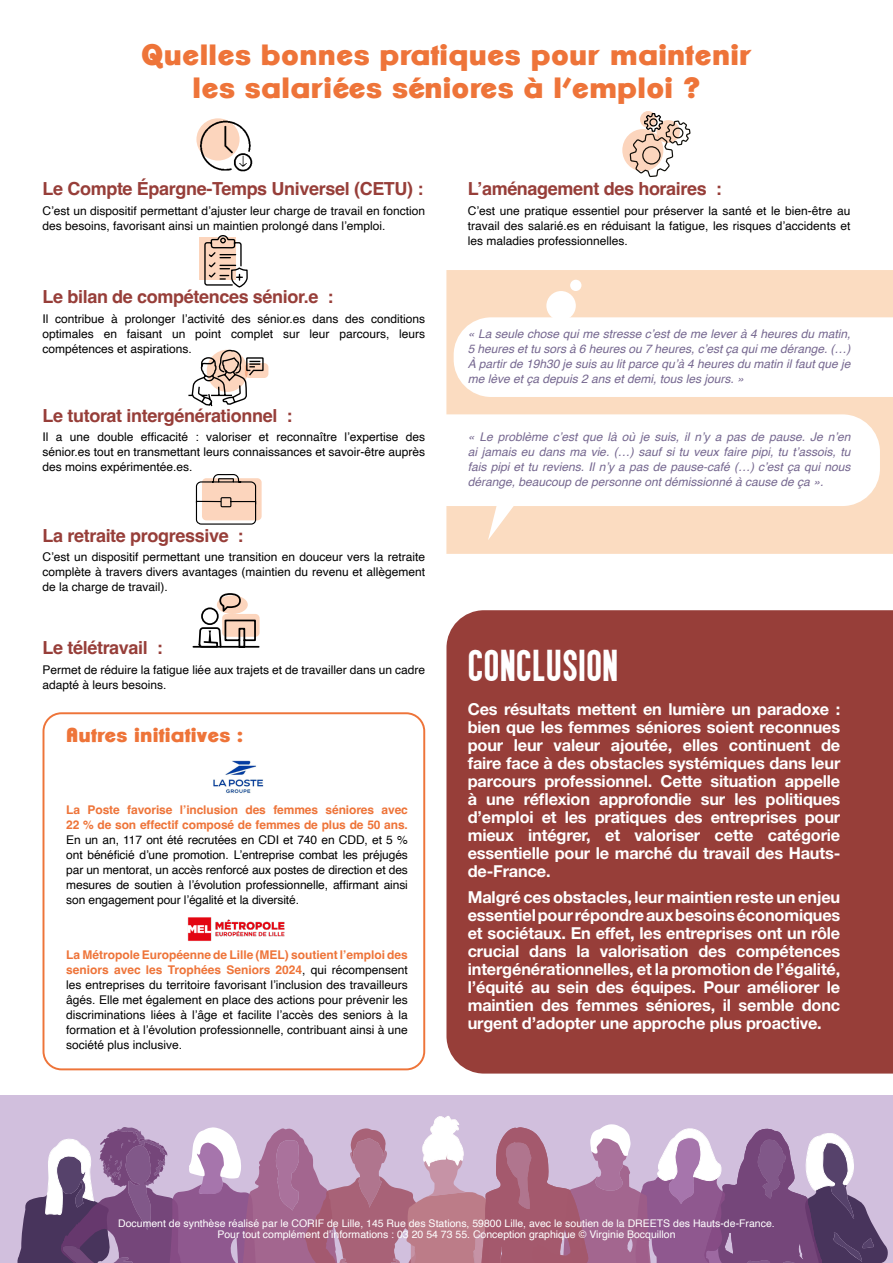
<style>
.page{position:relative;width:893px;height:1263px;background:#fff}
.page>*{position:absolute;margin:0;border:0;box-sizing:border-box;transform-origin:0 0}
.t1{font:31.2px "Andreas";letter-spacing:.02em;color:#fff}
.t2{font:800 28.5px/33px "Clemente P Daq";letter-spacing:.01em;color:#ee7439;text-align:center}
.t3{font:800 19.5px "Clemente P Daq";letter-spacing:.01em;color:#ee7439}
.t4{font:700 18px "Helvetica";letter-spacing:-.02em;color:#973e39}
.t5{font:700 16.5px/18px "Helvetica Neue LT Std";letter-spacing:-.01em;color:#fff;text-align:justify}
.t6{font:12px/15px "Helvetica";color:#000;text-align:justify}
.t7{font:italic 12px/15px "Helvetica";color:#766890;text-align:justify}
.t8{font:700 12px/15px "Helvetica";letter-spacing:-.01em;color:#ee7439}
.t9{font:10.5px/10.5px "Helvetica";color:#fff;text-align:center}
.s1{font-weight:700;color:#ee7439}
</style>
<div class="page">
<div style="left:43px;top:712px;width:382px;height:358px;border:2px solid #ee7439;border-radius:18px"></div>
<div style="left:446px;top:270px;width:447px;height:284px;background:#fbdcc1"></div>
<svg style="left:454px;top:317px;width:439px;height:80px"></svg>
<div style="left:546px;top:291px;width:30px;height:29px;background:#fff;border-radius:50%"></div>
<div style="left:570px;top:280px;width:11px;height:11px;background:#fff;border-radius:50%"></div>
<svg style="left:446px;top:414px;width:434px;height:126px"></svg>
<div style="left:0;top:1095px;width:893px;height:168px;background:#d1bfdd"></div>
<svg style="left:17px;top:1116px;width:871px;height:147px"></svg>
<div style="left:446px;top:610px;width:447px;height:463px;background:#973e39"></div>
<img style="left:188px;top:917px;width:97px;height:24px">
<img style="left:213px;top:760px;width:51px;height:34px">
<svg style="left:192px;top:593px;width:68px;height:55px"></svg>
<svg style="left:188px;top:349px;width:76px;height:58px"></svg>
<img style="left:201px;top:121px;width:52px;height:51px">
<svg style="left:195px;top:474px;width:62px;height:51px"></svg>
<svg style="left:204px;top:235px;width:44px;height:53px"></svg>
<svg style="left:196px;top:118px;width:44px;height:43px"></svg>
<svg style="left:199px;top:237px;width:37px;height:43px;background:#ccac99"></svg>
<svg style="left:202px;top:478px;width:60px;height:42px;background:#e4c1ac"></svg>
<svg style="left:222px;top:614px;width:38px;height:23px"></svg>
<svg style="left:217px;top:595px;width:31px;height:19px"></svg>
<svg style="left:207px;top:350px;width:41px;height:42px"></svg>
<svg style="left:245px;top:363px;width:23px;height:15px"></svg>
<svg style="left:629px;top:111px;width:62px;height:67px"></svg>
<svg style="left:622px;top:129px;width:41px;height:42px"></svg>
<svg style="left:656px;top:120px;width:24px;height:23px"></svg>
<svg style="left:640px;top:111px;width:16px;height:17px"></svg>
<h2 class="t2" style="left:141px;top:38px;width:612px">Quelles bonnes pratiques pour maintenir les salariées séniores à l’emploi ?</h2>
<h3 class="t4" style="left:43px;top:178px;width:382px">Le Compte Épargne-Temps Universel (CETU) :</h3>
<p class="t6" style="left:43px;top:203px;width:384px">C’est un dispositif permettant d’ajuster leur charge de travail en fonction des besoins, favorisant ainsi un maintien prolongé dans l’emploi.</p>
<h3 class="t4" style="left:43px;top:286px;width:292px">Le bilan de compétences sénior.e :</h3>
<p class="t6" style="left:43px;top:311px;width:384px">Il contribue à prolonger l’activité des sénior.es dans des conditions optimales en faisant un point complet sur leur parcours, leurs compétences et aspirations.</p>
<h3 class="t4" style="left:43px;top:404px;width:251px">Le tutorat intergénérationnel :</h3>
<p class="t6" style="left:43px;top:430px;width:384px">Il a une double efficacité : valoriser et reconnaître l’expertise des sénior.es tout en transmettant leurs connaissances et savoir-être auprès des moins expérimentée.es.</p>
<h3 class="t4" style="left:43px;top:524px;width:203px">La retraite progressive :</h3>
<p class="t6" style="left:43px;top:550px;width:384px">C’est un dispositif permettant une transition en douceur vers la retraite complète à travers divers avantages (maintien du revenu et allègement de la charge de travail).</p>
<h3 class="t4" style="left:43px;top:637px;width:122px">Le télétravail :</h3>
<p class="t6" style="left:43px;top:662px;width:384px">Permet de réduire la fatigue liée aux trajets et de travailler dans un cadre adapté à leurs besoins.</p>
<h3 class="t3" style="left:66px;top:723px;width:178px">Autres initiatives :</h3>
<p class="t8" style="left:66px;top:803px;width:343px">La Poste favorise l’inclusion des femmes séniores avec<br>22 % de son effectif composé de femmes de plus de 50 ans.</p>
<p class="t6" style="left:66px;top:832px;width:343px">En un an, 117 ont été recrutées en CDI et 740 en CDD, et 5 % ont bénéficié d’une promotion. L’entreprise combat les préjugés par un mentorat, un accès renforcé aux postes de direction et des mesures de soutien à l’évolution professionnelle, affirmant ainsi son engagement pour l’égalité et la diversité.</p>
<p class="t6" style="left:66px;top:948px;width:343px"><span class="s1">La Métropole Européenne de Lille (MEL) soutient l’emploi des seniors avec les Trophées Seniors 2024</span>, qui récompensent les entreprises du territoire favorisant l’inclusion des travailleurs âgés. Elle met également en place des actions pour prévenir les discriminations liées à l’âge et facilite l’accès des seniors à la formation et à l’évolution professionnelle, contribuant ainsi à une société plus inclusive.</p>
<h3 class="t4" style="left:468px;top:178px;width:256px">L’aménagement des horaires :</h3>
<p class="t6" style="left:468px;top:203px;width:384px">C’est une pratique essentiel pour préserver la santé et le bien-être au travail des salarié.es en réduisant la fatigue, les risques d’accidents et les maladies professionnelles.</p>
<p class="t7" style="left:468px;top:326px;width:384px">« La seule chose qui me stresse c’est de me lever à 4 heures du matin, 5 heures et tu sors à 6 heures ou 7 heures, c’est ça qui me dérange. (…)<br>À partir de 19h30 je suis au lit parce qu’à 4 heures du matin il faut que je me lève et ça depuis 2 ans et demi, tous les jours. »</p>
<p class="t7" style="left:468px;top:430px;width:384px">« Le problème c’est que là où je suis, il n’y a pas de pause. Je n’en ai jamais eu dans ma vie. (…) sauf si tu veux faire pipi, tu t’assois, tu fais pipi et tu reviens. Il n’y a pas de pause-café (…) c’est ça qui nous dérange, beaucoup de personne ont démissionné à cause de ça ».</p>
<h1 class="t1" style="left:468px;top:640px;width:152px">CONCLUSION</h1>
<p class="t5" style="left:468px;top:699px;width:374px">Ces résultats mettent en lumière un paradoxe : bien que les femmes séniores soient reconnues pour leur valeur ajoutée, elles continuent de faire face à des obstacles systémiques dans leur parcours professionnel. Cette situation appelle à une réflexion approfondie sur les politiques d’emploi et les pratiques des entreprises pour mieux intégrer, et valoriser cette catégorie essentielle pour le marché du travail des Hauts&shy;de-France.</p>
<p class="t5" style="left:468px;top:888px;width:374px">Malgré ces obstacles, leur maintien reste un enjeu essentiel pour répondre aux besoins économiques et sociétaux. En effet, les entreprises ont un rôle crucial dans la valorisation des compétences intergénérationnelles, et la promotion de l’égalité, l’équité au sein des équipes. Pour améliorer le maintien des femmes séniores, il semble donc urgent d’adopter une approche plus proactive.</p>
<p class="t9" style="left:118px;top:1219px;width:658px">Document de synthèse réalisé par le CORIF de Lille, 145 Rue des Stations, 59800 Lille, avec le soutien de la DREETS des Hauts-de-France.<br>Pour tout complément d’informations : 03 20 54 73 55. Conception graphique © Virginie Bocquillon</p>
</div>
